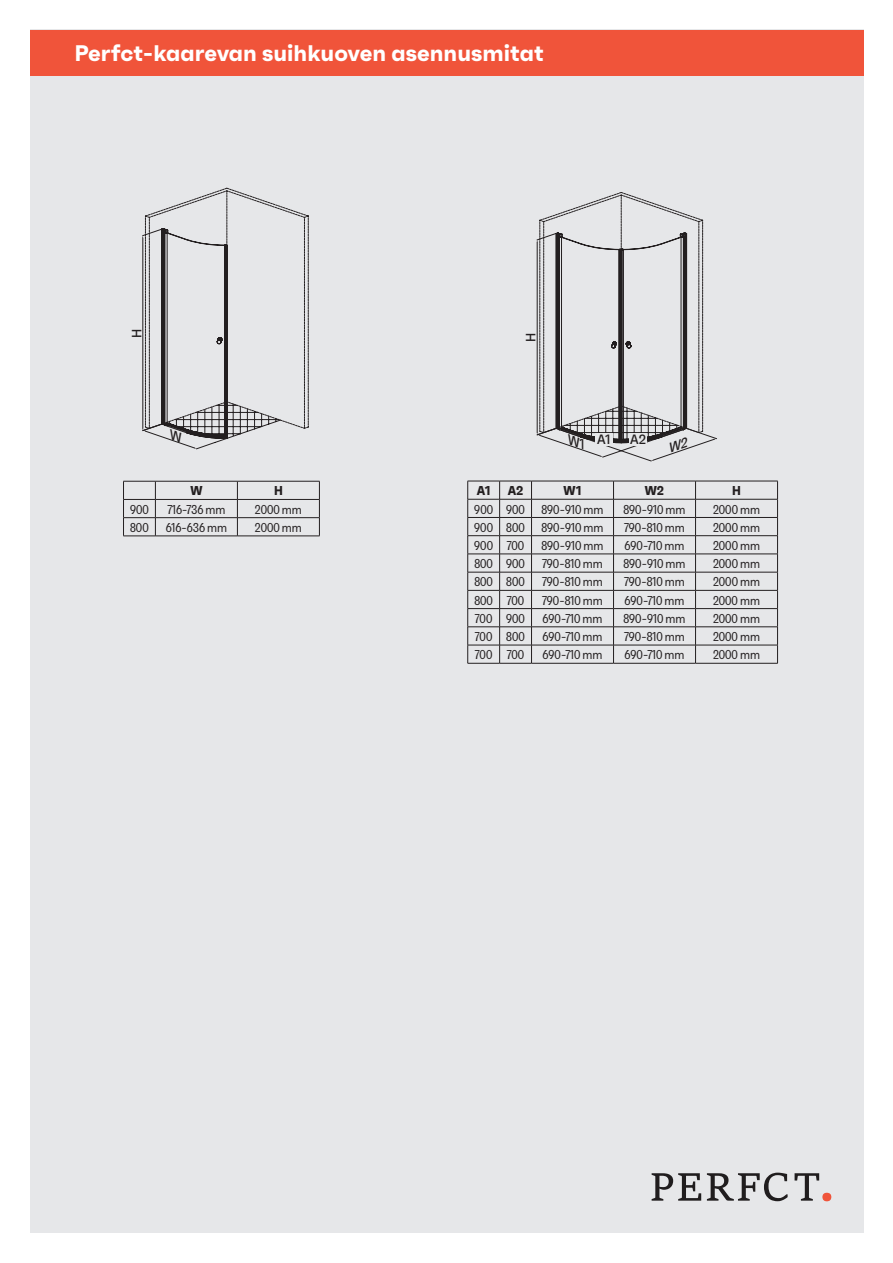
<style>
.page{position:relative;width:893px;height:1263px;background:#fff}
.page>*{position:absolute;margin:0;border:0;box-sizing:border-box;transform-origin:0 0}
.t1{font:700 22.5px "Faktum";color:#fff}
.t2{font:500 13.5px "Faktum Con";color:#231f20}
.t3{font:12.9px "Faktum X Con";color:#231f20}
.t4{font:700 12.9px "Faktum Con";color:#231f20}
</style>
<div class="page">
<div style="left:30px;top:30px;width:833px;height:1203px;background:#e6e7e9"></div>
<svg style="left:652px;top:1173px;width:49px;height:28px"></svg>
<svg style="left:707px;top:1172px;width:81px;height:29px"></svg>
<svg style="left:795px;top:1173px;width:24px;height:28px"></svg>
<div style="left:822px;top:1193px;width:9px;height:8px;background:#f0543a;border-radius:50%"></div>
<hr style="left:123px;top:481px;width:32px;height:1px;background:#231f20">
<hr style="left:155px;top:481px;width:82px;height:1px;background:#231f20">
<hr style="left:237px;top:481px;width:83px;height:1px;background:#231f20">
<hr style="left:123px;top:499px;width:32px;height:1px;background:#231f20">
<hr style="left:155px;top:499px;width:82px;height:1px;background:#231f20">
<hr style="left:237px;top:499px;width:83px;height:1px;background:#231f20">
<hr style="left:123px;top:517px;width:32px;height:1px;background:#231f20">
<svg style="left:123px;top:481px;width:1px;height:55px"></svg>
<hr style="left:155px;top:517px;width:82px;height:1px;background:#231f20">
<svg style="left:155px;top:481px;width:1px;height:55px"></svg>
<hr style="left:237px;top:517px;width:83px;height:1px;background:#231f20">
<svg style="left:237px;top:481px;width:1px;height:55px"></svg>
<svg style="left:319px;top:481px;width:1px;height:55px"></svg>
<hr style="left:123px;top:536px;width:32px;height:1px;background:#231f20">
<hr style="left:155px;top:536px;width:82px;height:1px;background:#231f20">
<hr style="left:237px;top:536px;width:83px;height:1px;background:#231f20">
<hr style="left:468px;top:481px;width:32px;height:1px;background:#231f20">
<hr style="left:500px;top:481px;width:31px;height:1px;background:#231f20">
<hr style="left:531px;top:481px;width:82px;height:1px;background:#231f20">
<hr style="left:613px;top:481px;width:82px;height:1px;background:#231f20">
<hr style="left:695px;top:481px;width:83px;height:1px;background:#231f20">
<hr style="left:468px;top:499px;width:32px;height:1px;background:#231f20">
<hr style="left:500px;top:499px;width:31px;height:1px;background:#231f20">
<hr style="left:531px;top:499px;width:82px;height:1px;background:#231f20">
<hr style="left:613px;top:499px;width:82px;height:1px;background:#231f20">
<hr style="left:695px;top:499px;width:83px;height:1px;background:#231f20">
<hr style="left:468px;top:517px;width:32px;height:1px;background:#231f20">
<hr style="left:500px;top:517px;width:31px;height:1px;background:#231f20">
<hr style="left:531px;top:517px;width:82px;height:1px;background:#231f20">
<hr style="left:613px;top:517px;width:82px;height:1px;background:#231f20">
<hr style="left:695px;top:517px;width:83px;height:1px;background:#231f20">
<hr style="left:468px;top:535px;width:32px;height:1px;background:#231f20">
<hr style="left:500px;top:535px;width:31px;height:1px;background:#231f20">
<hr style="left:531px;top:535px;width:82px;height:1px;background:#231f20">
<hr style="left:613px;top:535px;width:82px;height:1px;background:#231f20">
<hr style="left:695px;top:535px;width:83px;height:1px;background:#231f20">
<hr style="left:468px;top:554px;width:32px;height:1px;background:#231f20">
<hr style="left:500px;top:554px;width:31px;height:1px;background:#231f20">
<hr style="left:531px;top:554px;width:82px;height:1px;background:#231f20">
<hr style="left:613px;top:554px;width:82px;height:1px;background:#231f20">
<hr style="left:695px;top:554px;width:83px;height:1px;background:#231f20">
<hr style="left:468px;top:572px;width:32px;height:1px;background:#231f20">
<hr style="left:500px;top:572px;width:31px;height:1px;background:#231f20">
<hr style="left:531px;top:572px;width:82px;height:1px;background:#231f20">
<hr style="left:613px;top:572px;width:82px;height:1px;background:#231f20">
<hr style="left:695px;top:572px;width:83px;height:1px;background:#231f20">
<hr style="left:468px;top:590px;width:32px;height:1px;background:#231f20">
<hr style="left:500px;top:590px;width:31px;height:1px;background:#231f20">
<hr style="left:531px;top:590px;width:82px;height:1px;background:#231f20">
<hr style="left:613px;top:590px;width:82px;height:1px;background:#231f20">
<hr style="left:695px;top:590px;width:83px;height:1px;background:#231f20">
<hr style="left:468px;top:608px;width:32px;height:1px;background:#231f20">
<hr style="left:500px;top:608px;width:31px;height:1px;background:#231f20">
<hr style="left:531px;top:608px;width:82px;height:1px;background:#231f20">
<hr style="left:613px;top:608px;width:82px;height:1px;background:#231f20">
<hr style="left:695px;top:608px;width:83px;height:1px;background:#231f20">
<hr style="left:468px;top:626px;width:32px;height:1px;background:#231f20">
<hr style="left:500px;top:626px;width:31px;height:1px;background:#231f20">
<hr style="left:531px;top:626px;width:82px;height:1px;background:#231f20">
<hr style="left:613px;top:626px;width:82px;height:1px;background:#231f20">
<hr style="left:695px;top:626px;width:83px;height:1px;background:#231f20">
<hr style="left:468px;top:645px;width:32px;height:1px;background:#231f20">
<svg style="left:467px;top:481px;width:1px;height:182px"></svg>
<hr style="left:500px;top:645px;width:31px;height:1px;background:#231f20">
<svg style="left:499px;top:481px;width:1px;height:182px"></svg>
<hr style="left:531px;top:645px;width:82px;height:1px;background:#231f20">
<svg style="left:531px;top:481px;width:1px;height:182px"></svg>
<hr style="left:613px;top:645px;width:82px;height:1px;background:#231f20">
<svg style="left:613px;top:481px;width:1px;height:182px"></svg>
<hr style="left:695px;top:645px;width:83px;height:1px;background:#231f20">
<svg style="left:695px;top:481px;width:1px;height:182px"></svg>
<svg style="left:777px;top:481px;width:1px;height:182px"></svg>
<hr style="left:468px;top:663px;width:32px;height:1px;background:#231f20">
<hr style="left:500px;top:663px;width:31px;height:1px;background:#231f20">
<hr style="left:531px;top:663px;width:82px;height:1px;background:#231f20">
<hr style="left:613px;top:663px;width:82px;height:1px;background:#231f20">
<hr style="left:695px;top:663px;width:83px;height:1px;background:#231f20">
<div style="left:30px;top:30px;width:833px;height:46px;background:#f0543a"></div>
<svg style="left:142px;top:188px;width:166px;height:261px"></svg>
<svg style="left:537px;top:192px;width:180px;height:269px"></svg>
<h1 class="t1" style="left:74px;top:39px;width:471px">Perfct-kaarevan suihkuoven asennusmitat</h1>
<p class="t2" style="left:128px;top:338px;width:11px;rotate:-90deg">H</p>
<p class="t4" style="left:190px;top:483px;width:14px">W</p>
<p class="t4" style="left:274px;top:483px;width:10px">H</p>
<p class="t3" style="left:130px;top:502px;width:20px">900</p>
<p class="t3" style="left:167px;top:502px;width:59px">716-736 mm</p>
<p class="t3" style="left:255px;top:502px;width:49px">2000 mm</p>
<p class="t3" style="left:130px;top:520px;width:20px">800</p>
<p class="t3" style="left:166px;top:520px;width:63px">616-636 mm</p>
<p class="t3" style="left:255px;top:520px;width:49px">2000 mm</p>
<p class="t2" style="left:523px;top:342px;width:11px;rotate:-90deg">H</p>
<p class="t2" style="left:597px;top:431px;width:15px">A1</p>
<p class="t2" style="left:630px;top:431px;width:17px">A2</p>
<p class="t4" style="left:477px;top:482px;width:15px">A1</p>
<p class="t4" style="left:508px;top:482px;width:17px">A2</p>
<p class="t4" style="left:564px;top:482px;width:19px">W1</p>
<p class="t4" style="left:645px;top:482px;width:21px">W2</p>
<p class="t4" style="left:732px;top:482px;width:10px">H</p>
<p class="t3" style="left:474px;top:501px;width:52px">900 900</p>
<p class="t3" style="left:542px;top:501px;width:63px">890-910 mm</p>
<p class="t3" style="left:624px;top:501px;width:63px">890-910 mm</p>
<p class="t3" style="left:713px;top:501px;width:49px">2000 mm</p>
<p class="t3" style="left:474px;top:520px;width:52px">900 800</p>
<p class="t3" style="left:542px;top:520px;width:63px">890-910 mm</p>
<p class="t3" style="left:624px;top:520px;width:62px">790-810 mm</p>
<p class="t3" style="left:713px;top:520px;width:49px">2000 mm</p>
<p class="t3" style="left:474px;top:538px;width:51px">900 700</p>
<p class="t3" style="left:542px;top:538px;width:63px">890-910 mm</p>
<p class="t3" style="left:624px;top:538px;width:62px">690-710 mm</p>
<p class="t3" style="left:713px;top:538px;width:49px">2000 mm</p>
<p class="t3" style="left:474px;top:556px;width:52px">800 900</p>
<p class="t3" style="left:542px;top:556px;width:62px">790-810 mm</p>
<p class="t3" style="left:624px;top:556px;width:63px">890-910 mm</p>
<p class="t3" style="left:713px;top:556px;width:49px">2000 mm</p>
<p class="t3" style="left:474px;top:574px;width:52px">800 800</p>
<p class="t3" style="left:542px;top:574px;width:62px">790-810 mm</p>
<p class="t3" style="left:624px;top:574px;width:62px">790-810 mm</p>
<p class="t3" style="left:713px;top:574px;width:49px">2000 mm</p>
<p class="t3" style="left:474px;top:592px;width:51px">800 700</p>
<p class="t3" style="left:542px;top:592px;width:62px">790-810 mm</p>
<p class="t3" style="left:624px;top:592px;width:62px">690-710 mm</p>
<p class="t3" style="left:713px;top:592px;width:49px">2000 mm</p>
<p class="t3" style="left:475px;top:611px;width:51px">700 900</p>
<p class="t3" style="left:542px;top:611px;width:62px">690-710 mm</p>
<p class="t3" style="left:624px;top:611px;width:63px">890-910 mm</p>
<p class="t3" style="left:713px;top:611px;width:49px">2000 mm</p>
<p class="t3" style="left:475px;top:629px;width:51px">700 800</p>
<p class="t3" style="left:542px;top:629px;width:62px">690-710 mm</p>
<p class="t3" style="left:624px;top:629px;width:62px">790-810 mm</p>
<p class="t3" style="left:713px;top:629px;width:49px">2000 mm</p>
<p class="t3" style="left:475px;top:647px;width:51px">700 700</p>
<p class="t3" style="left:542px;top:647px;width:62px">690-710 mm</p>
<p class="t3" style="left:624px;top:647px;width:62px">690-710 mm</p>
<p class="t3" style="left:713px;top:647px;width:49px">2000 mm</p>
</div>
